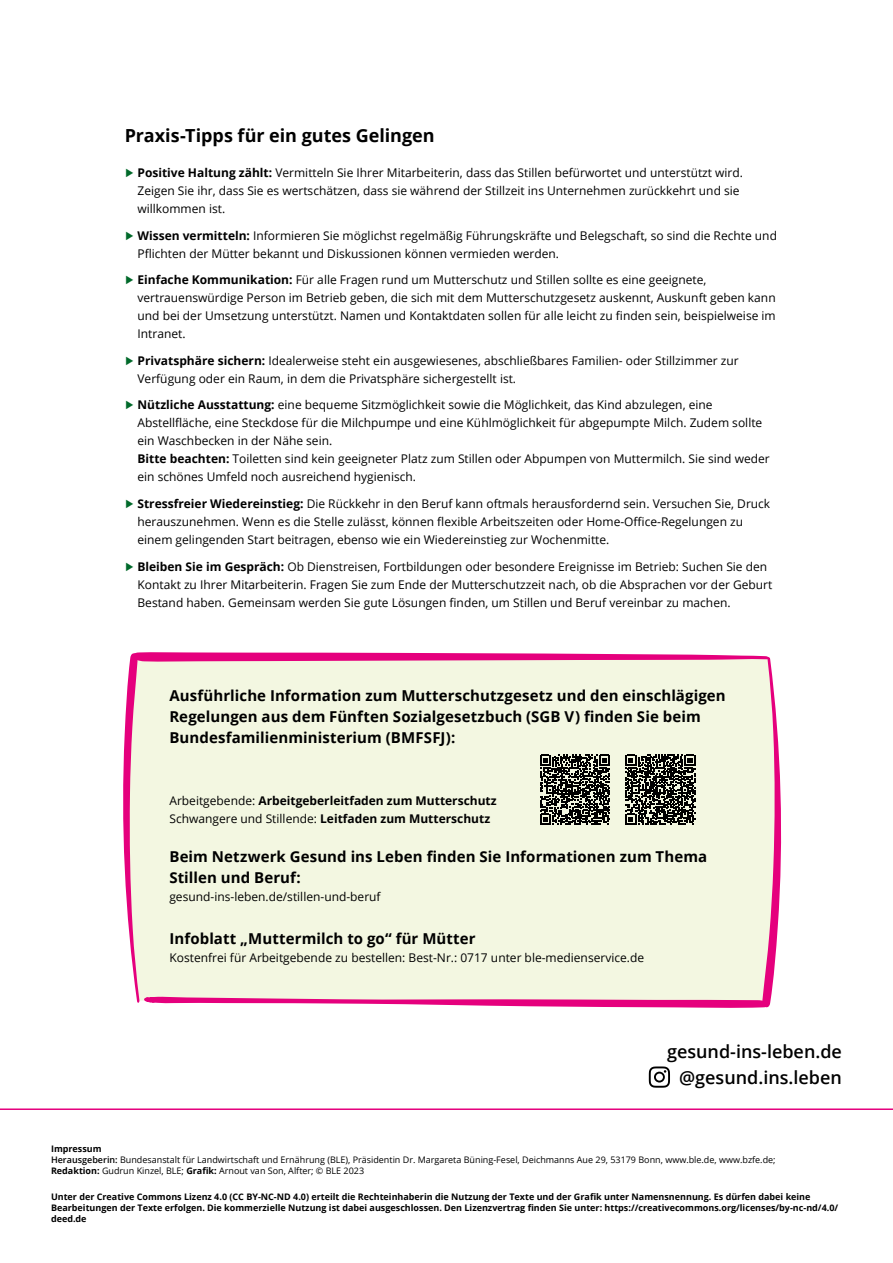
<style>
.page{position:relative;width:893px;height:1263px;background:#fff}
.page>*{position:absolute;margin:0;border:0;box-sizing:border-box;transform-origin:0 0}
.t1{font:600 18px "Open Sans";color:#000}
.t2{font:700 18px "Open Sans";color:#000}
.H1_Kasten{font:700 15px/21px "Open Sans";letter-spacing:.005em;color:#000}
.H2_Kasten{font:700 15px/21px "Open Sans";letter-spacing:.005em;color:#000}
.Copy{font:12px/18px "Open Sans";color:#000}
.Copy-2{font:700 12px "Open Sans";color:#000}
.p_impr{font:700 9px/10.8px "Open Sans";color:#000}
.p_impr-2{font:9px/10.8px "Open Sans";color:#000}
.H1_Impr{font:700 9px "Open Sans";color:#000}
.s1{font-family:"Arial";color:#00692a}
.s2{font-weight:700}
.s3{font-weight:400}
.s4{font-weight:600}
</style>
<div class="page">
<svg style="left:123px;top:652px;width:659px;height:356px;background:#ebe3d6"></svg>
<svg style="left:649px;top:1066px;width:21px;height:22px"></svg>
<hr style="left:0;top:1108px;width:893px;height:2px;background:#e5007d">
<h1 class="t2" style="left:125px;top:123px;width:311px">Praxis-Tipps für ein gutes Gelingen</h1>
<p class="Copy" style="left:137px;top:164px;width:607px;text-indent:-13px"><span class="s1">►</span> <span class="s2">Positive Haltung zählt:</span> Vermitteln Sie Ihrer Mitarbeiterin, dass das Stillen befürwortet und unterstützt wird.<br>Zeigen Sie ihr, dass Sie es wertschätzen, dass sie während der Stillzeit ins Unternehmen zurückkehrt und sie willkommen ist.</p>
<p class="Copy" style="left:137px;top:226px;width:641px;text-indent:-13px"><span class="s1">►</span> <span class="s2">Wissen vermitteln:</span> Informieren Sie möglichst regelmäßig Führungskräfte und Belegschaft, so sind die Rechte und<br>Pflichten der Mütter bekannt und Diskussionen können vermieden werden.</p>
<p class="Copy" style="left:137px;top:271px;width:640px;text-indent:-13px"><span class="s1">►</span> <span class="s2">Einfache Kommunikation:</span> Für alle Fragen rund um Mutterschutz und Stillen sollte es eine geeignete, vertrauenswürdige Person im Betrieb geben, die sich mit dem Mutterschutzgesetz auskennt, Auskunft geben kann und bei der Umsetzung unterstützt. Namen und Kontaktdaten sollen für alle leicht zu finden sein, beispielweise im Intranet.</p>
<p class="Copy" style="left:137px;top:351px;width:603px;text-indent:-13px"><span class="s1">►</span> <span class="s2">Privatsphäre sichern:</span> Idealerweise steht ein ausgewiesenes, abschließbares Familien- oder Stillzimmer zur<br>Verfügung oder ein Raum, in dem die Privatsphäre sichergestellt ist.</p>
<p class="Copy" style="left:137px;top:396px;width:634px;text-indent:-13px"><span class="s1">►</span> <span class="s2">Nützliche Ausstattung:</span> eine bequeme Sitzmöglichkeit sowie die Möglichkeit, das Kind abzulegen, eine Abstellfläche, eine Steckdose für die Milchpumpe und eine Kühlmöglichkeit für abgepumpte Milch. Zudem sollte ein Waschbecken in der Nähe sein.<br><span class="s2">Bitte beachten:</span> Toiletten sind kein geeigneter Platz zum Stillen oder Abpumpen von Muttermilch. Sie sind weder ein schönes Umfeld noch ausreichend hygienisch.</p>
<p class="Copy" style="left:137px;top:494px;width:634px;text-indent:-13px"><span class="s1">►</span> <span class="s2">Stressfreier Wiedereinstieg:</span> Die Rückkehr in den Beruf kann oftmals herausfordernd sein. Versuchen Sie, Druck herauszunehmen. Wenn es die Stelle zulässt, können flexible Arbeitszeiten oder Home-Office-Regelungen zu einem gelingenden Start beitragen, ebenso wie ein Wiedereinstieg zur Wochenmitte.</p>
<p class="Copy" style="left:137px;top:557px;width:636px;text-indent:-13px"><span class="s1">►</span> <span class="s2">Bleiben Sie im Gespräch:</span> Ob Dienstreisen, Fortbildungen oder besondere Ereignisse im Betrieb: Suchen Sie den<br>Kontakt zu Ihrer Mitarbeiterin. Fragen Sie zum Ende der Mutterschutzzeit nach, ob die Absprachen vor der Geburt<br>Bestand haben. Gemeinsam werden Sie gute Lösungen finden, um Stillen und Beruf vereinbar zu machen.</p>
<h1 class="H1_Kasten" style="left:169px;top:684px;width:558px">Ausführliche Information zum Mutterschutzgesetz und den einschlägigen<br>Regelungen aus dem Fünften Sozialgesetzbuch (SGB V) finden Sie beim<br>Bundesfamilienministerium (BMFSFJ):</h1>
<p class="Copy-2" style="left:169px;top:792px;width:329px"><span class="s3">Arbeitgebende:</span> Arbeitgeberleitfaden zum Mutterschutz</p>
<p class="Copy-2" style="left:169px;top:810px;width:322px"><span class="s3">Schwangere und Stillende:</span> Leitfaden zum Mutterschutz</p>
<h2 class="H2_Kasten" style="left:169px;top:846px;width:539px">Beim Netzwerk Gesund ins Leben finden Sie Informationen zum Thema<br>Stillen und Beruf:</h2>
<p class="Copy" style="left:169px;top:888px;width:213px">gesund-ins-leben.de/stillen-und-beruf</p>
<h2 class="H2_Kasten" style="left:169px;top:927px;width:308px">Infoblatt „Muttermilch to go“ für Mütter</h2>
<p class="Copy" style="left:169px;top:948px;width:476px">Kostenfrei für Arbeitgebende zu bestellen: Best-Nr.: 0717 unter ble-medienservice.de</p>
<p class="t1" style="left:667px;top:1039px;width:176px">gesund-ins-leben.de</p>
<p class="t1" style="left:679px;top:1065px;width:164px">@gesund.ins.leben</p>
<h1 class="H1_Impr" style="left:51px;top:1142px;width:52px">Impressum</h1>
<p class="p_impr-2" style="left:51px;top:1154px;width:726px"><span class="s4">Herausgeberin:</span> Bundesanstalt für Landwirtschaft und Ernährung (BLE), Präsidentin Dr. Margareta Büning-Fesel, Deichmanns Aue 29, 53179 Bonn, www.ble.de, www.bzfe.de;<br><span class="s2">Redaktion:</span> Gudrun Kinzel, BLE; <span class="s2">Grafik:</span> Arnout van Son, Alfter; © BLE 2023</p>
<p class="p_impr" style="left:51px;top:1191px;width:789px">Unter der Creative Commons Lizenz 4.0 (CC BY-NC-ND 4.0) erteilt die Rechteinhaberin die Nutzung der Texte und der Grafik unter Namensnennung. Es dürfen dabei keine<br>Bearbeitungen der Texte erfolgen. Die kommerzielle Nutzung ist dabei ausgeschlossen. Den Lizenzvertrag finden Sie unter: https://creativecommons.org/licenses/by-nc-nd/4.0/ deed.de</p>
</div>
